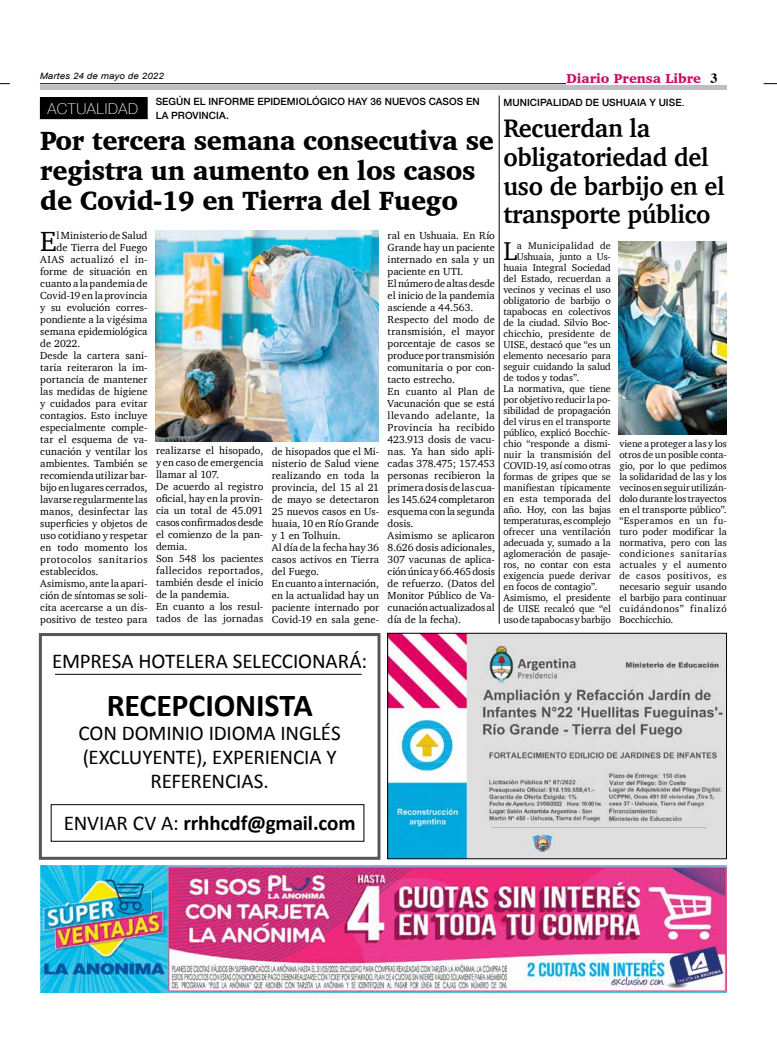
<style>
.page{position:relative;width:777px;height:1063px;background:#fff}
.page>*{position:absolute;margin:0;border:0;box-sizing:border-box;transform-origin:0 0}
.t1{font:700 32px "Calibri";letter-spacing:-.005em;color:#000}
.t2{font:28.4px "Charter";color:#000}
.t3{font:900 27px/29.9px "Charter";letter-spacing:-.01em;color:#000;scale:.95 1}
.t4{font:26.4px "Charter";color:#000}
.t5{font:700 26px/28.7px "Charter";letter-spacing:-.01em;color:#000;scale:.95 1}
.t6{font:21.1px/24.1px "Calibri";letter-spacing:-.005em;color:#000;text-align:center}
.t7{font:700 21.1px "Calibri";letter-spacing:-.005em;color:#000}
.t8{font:100 15px "Helvetica Neue";letter-spacing:.055em;color:#fff}
.t9{font:900 13.2px "Charter";color:#c80c5f}
.t10{font:10.5px/12px "Charter";letter-spacing:.005em;color:#000}
.t11{font:10.5px "Charter";letter-spacing:.045em;color:#000}
.t12{font:10.5px "Charter";letter-spacing:.035em;color:#000}
.t13{font:10px/11px "Charter";letter-spacing:-.005em;color:#000;text-align:justify}
.t14{font:500 10px/14px "Helvetica Neue";letter-spacing:.01em;color:#000}
.t15{font:10px "Charter";letter-spacing:.015em;color:#000}
.t16{font:10px "Charter";letter-spacing:.025em;color:#000}
.t17{font:italic 8.8px "Arial";letter-spacing:.01em;color:#000;scale:1.11 1}
.s1{font-family:"Times";font-weight:700;font-size:14px;color:#000}
.s2{font-family:"Charter";font-weight:400;font-size:10.5px}
.s3{font-weight:400}
</style>
<div class="page">
<hr style="left:40px;top:83px;width:526px;height:1px;background:#000">
<hr style="left:40px;top:85px;width:686px;height:4px;background:#bcbec0">
<svg style="left:763px;top:83px;width:14px;height:1px"></svg>
<img style="left:389px;top:635px;width:335px;height:222px">
<div style="left:387px;top:633px;width:339px;height:226px;border:1px solid #000"></div>
<img style="left:40px;top:866px;width:686px;height:126px">
<div style="left:39px;top:633px;width:341px;height:227px;border:3px solid #565659"></div>
<hr style="left:55px;top:674px;width:307px;height:1px;background:#000">
<div style="left:40px;top:98px;width:107px;height:21px;background:#000"></div>
<hr style="left:499px;top:96px;width:1px;height:528px;background:#000">
<img style="left:155px;top:231px;width:223px;height:210px">
<img style="left:618px;top:241px;width:108px;height:194px">
<p class="t17" style="left:40px;top:70px;width:113px">Martes 24 de mayo de 2022</p>
<p class="t9" style="left:566px;top:71px;width:153px">Diario Prensa Libre <span class="s1">3</span></p>
<p class="t14" style="left:156px;top:94px;width:325px">SEGÚN EL INFORME EPIDEMIOLÓGICO HAY 36 NUEVOS CASOS EN<br>LA PROVINCIA.</p>
<p class="t14" style="left:503px;top:94px;width:183px">MUNICIPALIDAD DE USHUAIA Y UISE<span class="s2">.</span></p>
<h3 class="t5" style="left:503px;top:114px;width:234px">Recuerdan la obligatoriedad del uso de barbijo en el transporte público</h3>
<h3 class="t8" style="left:48px;top:97px;width:92px">ACTUALIDAD</h3>
<h3 class="t3" style="left:40px;top:125px;width:479px">Por tercera semana consecutiva se registra un aumento en los casos de Covid-19 en Tierra del Fuego</h3>
<h2 class="t2" style="left:40px;top:216px;width:18px">E</h2>
<p class="t10" style="left:57px;top:229px;width:92px">l Ministerio de Salud</p>
<p class="t10" style="left:388px;top:229px;width:109px">ral en Ushuaia. En Río<br>Grande hay un paciente internado en sala y un paciente en UTI.<br>El número de altas desde el inicio de la pandemia asciende a 44.563.<br>Respecto del modo de transmisión, el mayor porcentaje de casos se produce por transmisión comunitaria o por con&shy;tacto estrecho.<br>En cuanto al Plan de<br>Vacunación que se está llevando adelante, la<br>Provincia ha recibido<br>423.913 dosis de vacu&shy;nas. Ya han sido apli&shy;cadas 378.475; 157.453 personas recibieron la primera dosis de las cua&shy;les 145.624 completaron esquema con la segunda dosis.<br>Asimismo se aplicaron<br>8.626 dosis adicionales,<br>307 vacunas de aplica&shy;ción única y 66.465 dosis de refuerzo. (Datos del<br>Monitor Público de Va&shy;cunación actualizados al día de la fecha).</p>
<h3 class="t4" style="left:503px;top:228px;width:15px">L</h3>
<p class="t16" style="left:517px;top:237px;width:95px">a Municipalidad de</p>
<p class="t10" style="left:57px;top:241px;width:92px">de Tierra del Fuego</p>
<p class="t12" style="left:40px;top:250px;width:109px">AIAS actualizó el in-</p>
<p class="t10" style="left:40px;top:265px;width:109px">forme de situación en</p>
<p class="t10" style="left:40px;top:277px;width:109px">cuanto a la pandemia de</p>
<p class="t10" style="left:40px;top:289px;width:109px">Covid-19 en la provincia</p>
<p class="t10" style="left:40px;top:301px;width:109px">y su evolución corres-</p>
<p class="t10" style="left:40px;top:313px;width:109px">pondiente a la vigésima</p>
<p class="t10" style="left:40px;top:325px;width:109px">semana epidemiológica</p>
<p class="t10" style="left:40px;top:337px;width:42px">de 2022.</p>
<p class="t10" style="left:40px;top:349px;width:109px">Desde la cartera sani-</p>
<p class="t10" style="left:40px;top:361px;width:109px">taria reiteraron la im-</p>
<p class="t10" style="left:40px;top:373px;width:109px">portancia de mantener</p>
<p class="t10" style="left:40px;top:385px;width:109px">las medidas de higiene</p>
<p class="t10" style="left:40px;top:397px;width:109px">y cuidados para evitar</p>
<p class="t10" style="left:40px;top:409px;width:109px">contagios. Esto incluye</p>
<p class="t10" style="left:40px;top:421px;width:109px">especialmente comple-</p>
<p class="t10" style="left:40px;top:433px;width:109px">tar el esquema de va-</p>
<p class="t10" style="left:40px;top:445px;width:109px">cunación y ventilar los</p>
<p class="t10" style="left:40px;top:457px;width:109px">ambientes. También se</p>
<p class="t10" style="left:40px;top:469px;width:109px">recomienda utilizar bar-</p>
<p class="t10" style="left:40px;top:481px;width:109px">bijo en lugares cerrados,</p>
<p class="t10" style="left:40px;top:493px;width:109px">lavarse regularmente las</p>
<p class="t10" style="left:40px;top:505px;width:109px">manos, desinfectar las</p>
<p class="t10" style="left:40px;top:517px;width:109px">superficies y objetos de</p>
<p class="t10" style="left:40px;top:529px;width:109px">uso cotidiano y respetar</p>
<p class="t10" style="left:40px;top:541px;width:109px">en todo momento los</p>
<p class="t11" style="left:40px;top:550px;width:109px">protocolos sanitarios</p>
<p class="t10" style="left:40px;top:565px;width:60px">establecidos.</p>
<p class="t10" style="left:40px;top:577px;width:109px">Asimismo, ante la apari-</p>
<p class="t10" style="left:40px;top:589px;width:109px">ción de síntomas se soli-</p>
<p class="t10" style="left:40px;top:601px;width:109px">cita acercarse a un dis-</p>
<p class="t10" style="left:40px;top:613px;width:109px">positivo de testeo para</p>
<p class="t13" style="left:517px;top:251px;width:95px">Ushuaia, junto a Us-</p>
<p class="t13" style="left:503px;top:262px;width:109px">huaia Integral Sociedad</p>
<p class="t13" style="left:503px;top:273px;width:109px">del Estado, recuerdan a</p>
<p class="t13" style="left:503px;top:284px;width:109px">vecinos y vecinas el uso</p>
<p class="t13" style="left:503px;top:295px;width:109px">obligatorio de barbijo o</p>
<p class="t13" style="left:503px;top:306px;width:109px">tapabocas en colectivos</p>
<p class="t13" style="left:503px;top:317px;width:109px">de la ciudad. Silvio Boc-</p>
<p class="t13" style="left:503px;top:328px;width:109px">chicchio, presidente de</p>
<p class="t13" style="left:503px;top:339px;width:109px">UISE, destacó que “es un</p>
<p class="t13" style="left:503px;top:350px;width:109px">elemento necesario para</p>
<p class="t13" style="left:503px;top:361px;width:109px">seguir cuidando la salud</p>
<p class="t13" style="left:503px;top:372px;width:77px">de todos y todas”.</p>
<p class="t13" style="left:503px;top:383px;width:109px">La normativa, que tiene</p>
<p class="t13" style="left:503px;top:394px;width:109px">por objetivo reducir la po-</p>
<p class="t13" style="left:503px;top:405px;width:109px">sibilidad de propagación</p>
<p class="t13" style="left:503px;top:416px;width:109px">del virus en el transporte</p>
<p class="t13" style="left:503px;top:427px;width:109px">público, explicó Bocchic-</p>
<p class="t13" style="left:503px;top:438px;width:109px">chio “responde a dismi-</p>
<p class="t13" style="left:503px;top:449px;width:109px">nuir la transmisión del</p>
<p class="t13" style="left:503px;top:460px;width:109px">COVID-19, así como otras</p>
<p class="t13" style="left:503px;top:471px;width:109px">formas de gripes que se</p>
<p class="t13" style="left:503px;top:482px;width:109px">manifiestan típicamente</p>
<p class="t15" style="left:503px;top:490px;width:109px">en esta temporada del</p>
<p class="t13" style="left:503px;top:504px;width:109px">año. Hoy, con las bajas</p>
<p class="t13" style="left:503px;top:515px;width:109px">temperaturas, es complejo</p>
<p class="t13" style="left:503px;top:526px;width:109px">ofrecer una ventilación</p>
<p class="t13" style="left:503px;top:537px;width:109px">adecuada y, sumado a la</p>
<p class="t13" style="left:503px;top:548px;width:109px">aglomeración de pasaje-</p>
<p class="t13" style="left:503px;top:559px;width:109px">ros, no contar con esta</p>
<p class="t13" style="left:503px;top:570px;width:109px">exigencia puede derivar</p>
<p class="t13" style="left:503px;top:581px;width:95px">en focos de contagio”.</p>
<p class="t13" style="left:503px;top:592px;width:109px">Asimismo, el presidente</p>
<p class="t13" style="left:503px;top:603px;width:109px">de UISE recalcó que “el</p>
<p class="t13" style="left:503px;top:614px;width:109px">uso de tapabocas y barbijo</p>
<p class="t13" style="left:619px;top:438px;width:109px">viene a proteger a las y los otros de un posible conta&shy;gio, por lo que pedimos la solidaridad de las y los vecinos en seguir utilizán&shy;dolo durante los trayectos en el transporte público”. “Esperamos en un fu&shy;turo poder modificar la normativa, pero con las condiciones sanitarias actuales y el aumento de casos positivos, es necesario seguir usando el barbijo para continuar cuidándonos” finalizó Bocchicchio.</p>
<p class="t10" style="left:156px;top:445px;width:109px">realizarse el hisopado, y en caso de emergencia llamar al 107.<br>De acuerdo al registro oficial, hay en la provin&shy;cia un total de 45.091 casos confirmados desde el comienzo de la pan&shy;demia.<br>Son 548 los pacientes fallecidos reportados, también desde el inicio de la pandemia.<br>En cuanto a los resul&shy;tados de las jornadas</p>
<p class="t10" style="left:272px;top:445px;width:109px">de hisopados que el Mi&shy;nisterio de Salud viene realizando en toda la provincia, del 15 al 21 de mayo se detectaron<br>25 nuevos casos en Us&shy;huaia, 10 en Río Grande y 1 en Tolhuin.<br>Al día de la fecha hay 36 casos activos en Tierra del Fuego.<br>En cuanto a internación, en la actualidad hay un paciente internado por<br>Covid-19 en sala gene-</p>
<h3 class="t6" style="left:52px;top:648px;width:316px">EMPRESA HOTELERA SELECCIONARÁ:</h3>
<h1 class="t1" style="left:107px;top:685px;width:207px">RECEPCIONISTA</h1>
<h3 class="t6" style="left:78px;top:720px;width:264px">CON DOMINIO IDIOMA INGLÉS (EXCLUYENTE), EXPERIENCIA Y<br>REFERENCIAS.</h3>
<h3 class="t7" style="left:64px;top:810px;width:293px"><span class="s3">ENVIAR CV A:</span> rrhhcdf@gmail.com</h3>
</div>
